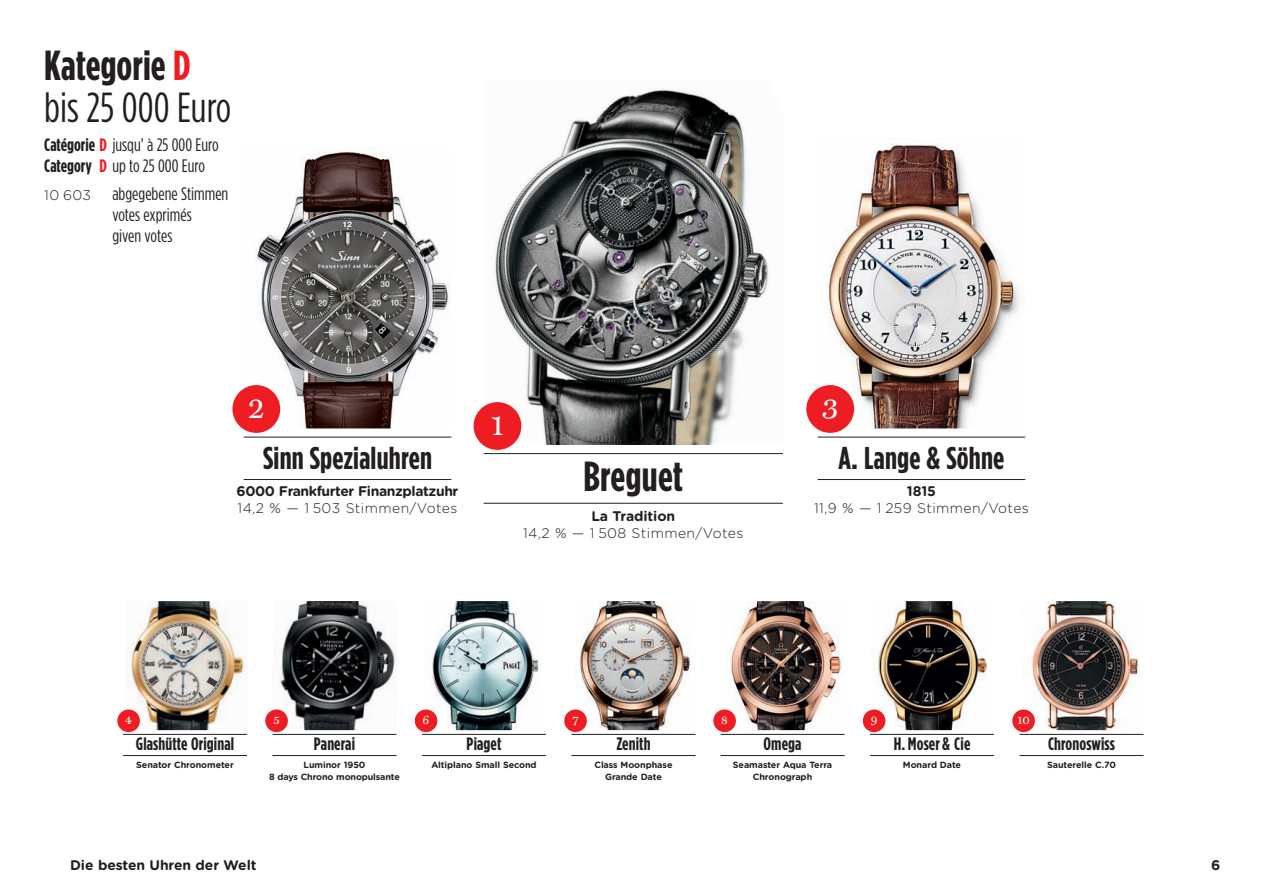
<style>
.page{position:relative;width:1263px;height:893px;background:#fff}
.page>*{position:absolute;margin:0;border:0;box-sizing:border-box;transform-origin:0 0}
.t1{font:42px/42px "Gotham Condensed";color:#231f20}
.t2{font:700 42px "Gotham Condensed";letter-spacing:.01em;color:#231f20}
.t3{font:700 31.5px "Gotham Condensed";letter-spacing:.01em;color:#231f20}
.t4{font:30.15px "Miller Text";color:#fff}
.t5{font:18px/21px "Gotham Condensed";color:#231f20}
.t6{font:700 18px "Gotham Condensed";letter-spacing:.01em;color:#231f20}
.t7{font:300 13.95px "Gotham Rounded";letter-spacing:.03em;color:#231f20}
.t8{font:700 13.95px "Gotham Rounded";letter-spacing:-.03em;color:#231f20}
.t9{font:700 13.95px "Gotham Rounded";letter-spacing:-.005em;color:#231f20}
.t10{font:12px "Miller Text";color:#fff}
.t11{font:700 9px/12px "Gotham Rounded";letter-spacing:-.005em;color:#231f20;text-align:center}
.s1{font-weight:700}
.s2{font-weight:700;color:#ee1d23}
.s3{font-family:"Gotham Rounded";font-weight:300;font-size:13.95px}
</style>
<div class="page">
<img style="left:129px;top:602px;width:116px;height:127px">
<hr style="left:123px;top:734px;width:124px;height:1px;background:#231f20">
<hr style="left:123px;top:755px;width:124px;height:1px;background:#231f20">
<img style="left:247px;top:151px;width:204px;height:277px">
<hr style="left:244px;top:437px;width:207px;height:1px;background:#231f20">
<hr style="left:244px;top:479px;width:207px;height:1px;background:#231f20">
<div style="left:232px;top:385px;width:48px;height:48px;background:#ee1d23;border-radius:50%"></div>
<img style="left:821px;top:143px;width:199px;height:285px">
<hr style="left:818px;top:437px;width:207px;height:1px;background:#231f20">
<hr style="left:818px;top:479px;width:207px;height:1px;background:#231f20">
<div style="left:806px;top:385px;width:48px;height:48px;background:#ee1d23;border-radius:50%"></div>
<img style="left:486px;top:88px;width:283px;height:356px">
<div style="left:474px;top:402px;width:47px;height:48px;background:#ee1d23;border-radius:50%"></div>
<div style="left:117px;top:709px;width:23px;height:23px;background:#ee1d23;border-radius:50%"></div>
<img style="left:278px;top:602px;width:118px;height:127px">
<hr style="left:273px;top:734px;width:123px;height:1px;background:#231f20">
<hr style="left:273px;top:755px;width:123px;height:1px;background:#231f20">
<div style="left:265px;top:709px;width:23px;height:23px;background:#ee1d23;border-radius:50%"></div>
<img style="left:431px;top:602px;width:109px;height:127px">
<hr style="left:422px;top:734px;width:124px;height:1px;background:#231f20">
<hr style="left:422px;top:755px;width:124px;height:1px;background:#231f20">
<div style="left:415px;top:709px;width:22px;height:23px;background:#ee1d23;border-radius:50%"></div>
<img style="left:579px;top:602px;width:112px;height:127px">
<hr style="left:571px;top:734px;width:124px;height:1px;background:#231f20">
<hr style="left:571px;top:755px;width:124px;height:1px;background:#231f20">
<div style="left:564px;top:709px;width:23px;height:23px;background:#ee1d23;border-radius:50%"></div>
<img style="left:730px;top:602px;width:112px;height:127px">
<hr style="left:721px;top:734px;width:123px;height:1px;background:#231f20">
<hr style="left:721px;top:755px;width:123px;height:1px;background:#231f20">
<div style="left:713px;top:709px;width:23px;height:23px;background:#ee1d23;border-radius:50%"></div>
<img style="left:877px;top:602px;width:110px;height:127px">
<hr style="left:870px;top:734px;width:124px;height:1px;background:#231f20">
<hr style="left:870px;top:755px;width:124px;height:1px;background:#231f20">
<div style="left:863px;top:709px;width:22px;height:23px;background:#ee1d23;border-radius:50%"></div>
<img style="left:1032px;top:602px;width:107px;height:127px">
<hr style="left:1019px;top:734px;width:124px;height:1px;background:#231f20">
<hr style="left:1019px;top:755px;width:124px;height:1px;background:#231f20">
<div style="left:1012px;top:709px;width:23px;height:23px;background:#ee1d23;border-radius:50%"></div>
<hr style="left:484px;top:453px;width:299px;height:1px;background:#231f20">
<hr style="left:484px;top:503px;width:299px;height:1px;background:#231f20">
<h1 class="t1" style="left:44px;top:47px;width:188px"><span class="s1">Kategorie</span> <span class="s2">D </span>bis 25 000 Euro</h1>
<h3 class="t5" style="left:44px;top:135px;width:176px"><span class="s1">Catégorie</span> <span class="s2">D</span> jusqu’ à 25 000 Euro<br><span class="s1">Category</span> <span class="s2">D</span> up to 25 000 Euro</h3>
<h3 class="t5" style="left:112px;top:184px;width:118px;text-indent:-68px"><span class="s3">10 603</span> abgegebene Stimmen votes exprimés<br>given votes</h3>
<h3 class="t4" style="left:248px;top:396px;width:18px">2</h3>
<h2 class="t3" style="left:263px;top:446px;width:170px">Sinn Spezialuhren</h2>
<h3 class="t8" style="left:237px;top:485px;width:223px">6000 Frankfurter Finanzplatzuhr</h3>
<h3 class="t7" style="left:238px;top:502px;width:221px">14,2 % — 1 503 Stimmen/Votes</h3>
<h3 class="t4" style="left:491px;top:413px;width:14px">1</h3>
<h1 class="t2" style="left:583px;top:462px;width:101px">Breguet</h1>
<h3 class="t9" style="left:591px;top:511px;width:85px">La Tradition</h3>
<h3 class="t7" style="left:523px;top:528px;width:222px">14,2 % — 1 508 Stimmen/Votes</h3>
<h3 class="t4" style="left:822px;top:396px;width:18px">3</h3>
<h2 class="t3" style="left:838px;top:446px;width:167px">A. Lange &amp; Söhne</h2>
<h3 class="t8" style="left:907px;top:485px;width:31px">1815</h3>
<h3 class="t7" style="left:814px;top:502px;width:216px">11,9 % — 1 259 Stimmen/Votes</h3>
<h3 class="t10" style="left:125px;top:715px;width:8px">4</h3>
<h3 class="t6" style="left:136px;top:737px;width:100px">Glashütte Original</h3>
<p class="t11" style="left:136px;top:759px;width:99px">Senator Chronometer</p>
<h3 class="t10" style="left:273px;top:715px;width:8px">5</h3>
<h3 class="t6" style="left:314px;top:737px;width:43px">Panerai</h3>
<p class="t11" style="left:269px;top:759px;width:132px">Luminor 1950<br>8 days Chrono monopulsante</p>
<h3 class="t10" style="left:423px;top:715px;width:8px">6</h3>
<h3 class="t6" style="left:467px;top:737px;width:36px">Piaget</h3>
<p class="t11" style="left:431px;top:759px;width:107px">Altiplano Small Second</p>
<h3 class="t10" style="left:572px;top:715px;width:8px">7</h3>
<h3 class="t6" style="left:616px;top:737px;width:36px">Zenith</h3>
<p class="t11" style="left:594px;top:759px;width:80px">Class Moonphase<br>Grande Date</p>
<h3 class="t10" style="left:721px;top:715px;width:8px">8</h3>
<h3 class="t6" style="left:763px;top:737px;width:39px">Omega</h3>
<p class="t11" style="left:733px;top:759px;width:101px">Seamaster Aqua Terra<br>Chronograph</p>
<h3 class="t10" style="left:871px;top:715px;width:8px">9</h3>
<h3 class="t6" style="left:894px;top:737px;width:78px">H. Moser &amp; Cie</h3>
<p class="t11" style="left:903px;top:759px;width:60px">Monard Date</p>
<h3 class="t10" style="left:1017px;top:715px;width:14px">10</h3>
<h3 class="t6" style="left:1048px;top:737px;width:68px">Chronoswiss</h3>
<p class="t11" style="left:1047px;top:759px;width:70px">Sauterelle C.70</p>
<h3 class="t9" style="left:70px;top:860px;width:188px">Die besten Uhren der Welt</h3>
<h3 class="t8" style="left:1211px;top:860px;width:11px">6</h3>
</div>
